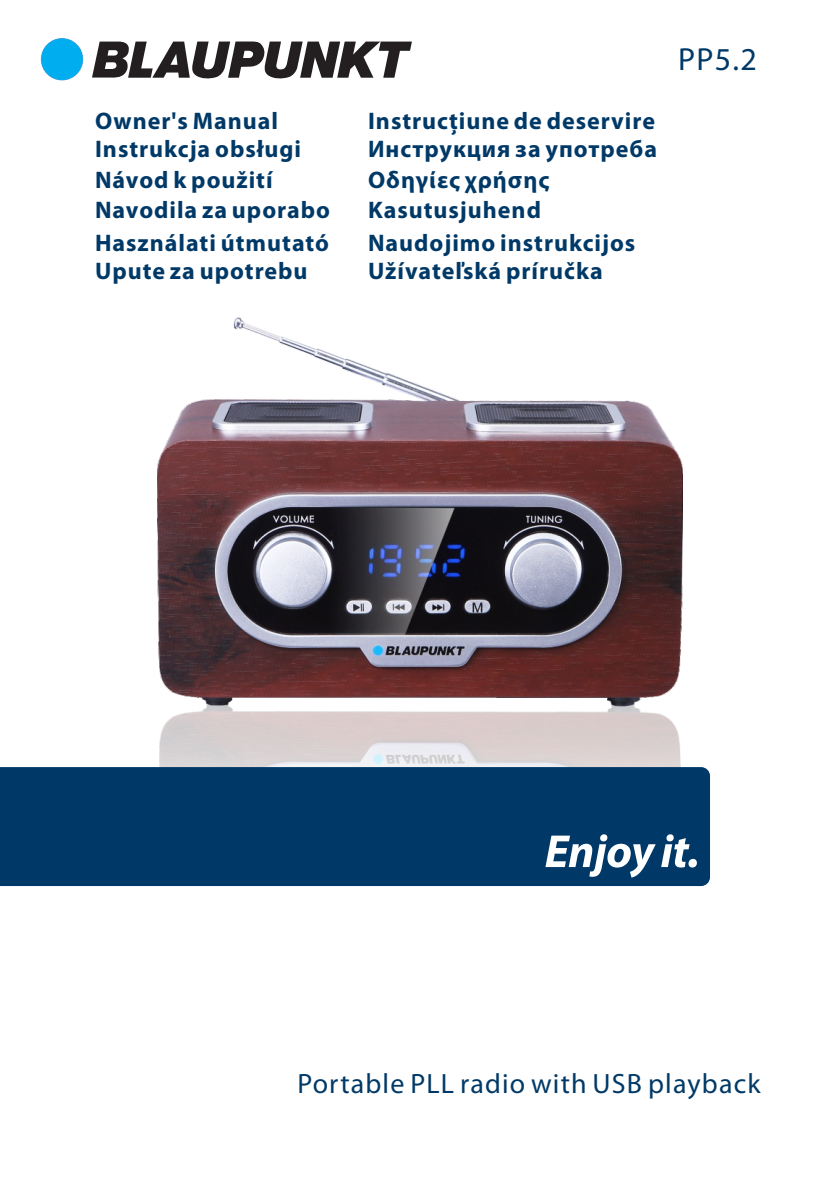
<style>
.page{position:relative;width:840px;height:1191px;background:#fff}
.page>*{position:absolute;margin:0;border:0;box-sizing:border-box;transform-origin:0 0}
.t1{font:32px "Myriad Pro";color:#003967}
.t2{font:28px "Myriad Pro";letter-spacing:.04em;color:#003967}
.t3{font:700 24px/28px "Myriad Pro";letter-spacing:.04em;color:#003967}
</style>
<div class="page">
<img style="left:158px;top:317px;width:523px;height:450px">
<svg style="left:41px;top:38px;width:42px;height:42px"></svg>
<div style="left:41px;top:39px;width:42px;height:41px;background:#00aeef;border-radius:50%"></div>
<svg style="left:92px;top:41px;width:319px;height:38px"></svg>
<div style="left:0;top:767px;width:709px;height:119px;background:#003967"></div>
<svg style="left:545px;top:834px;width:151px;height:43px"></svg>
<p class="t3" style="left:95px;top:109px;width:207px">Owner's Manual<br>Instrukcja obsługi</p>
<p class="t3" style="left:95px;top:166px;width:236px;line-height:30.6px">Návod k použití<br>Navodila za uporabo</p>
<p class="t3" style="left:95px;top:231px;width:235px">Használati útmutató<br>Upute za upotrebu</p>
<p class="t3" style="left:368px;top:109px;width:290px">Instrucțiune de deservire<br>Инструкция за употреба</p>
<p class="t3" style="left:368px;top:166px;width:183px;line-height:30.6px">Οδηγίες χρήσης<br>Kasutusjuhend</p>
<p class="t3" style="left:368px;top:231px;width:268px">Naudojimo instrukcijos<br>Užívateľská príručka</p>
<h1 class="t1" style="left:677px;top:46px;width:80px">PP5.2</h1>
<p class="t2" style="left:297px;top:1072px;width:464px">Portable PLL radio with USB playback</p>
</div>
